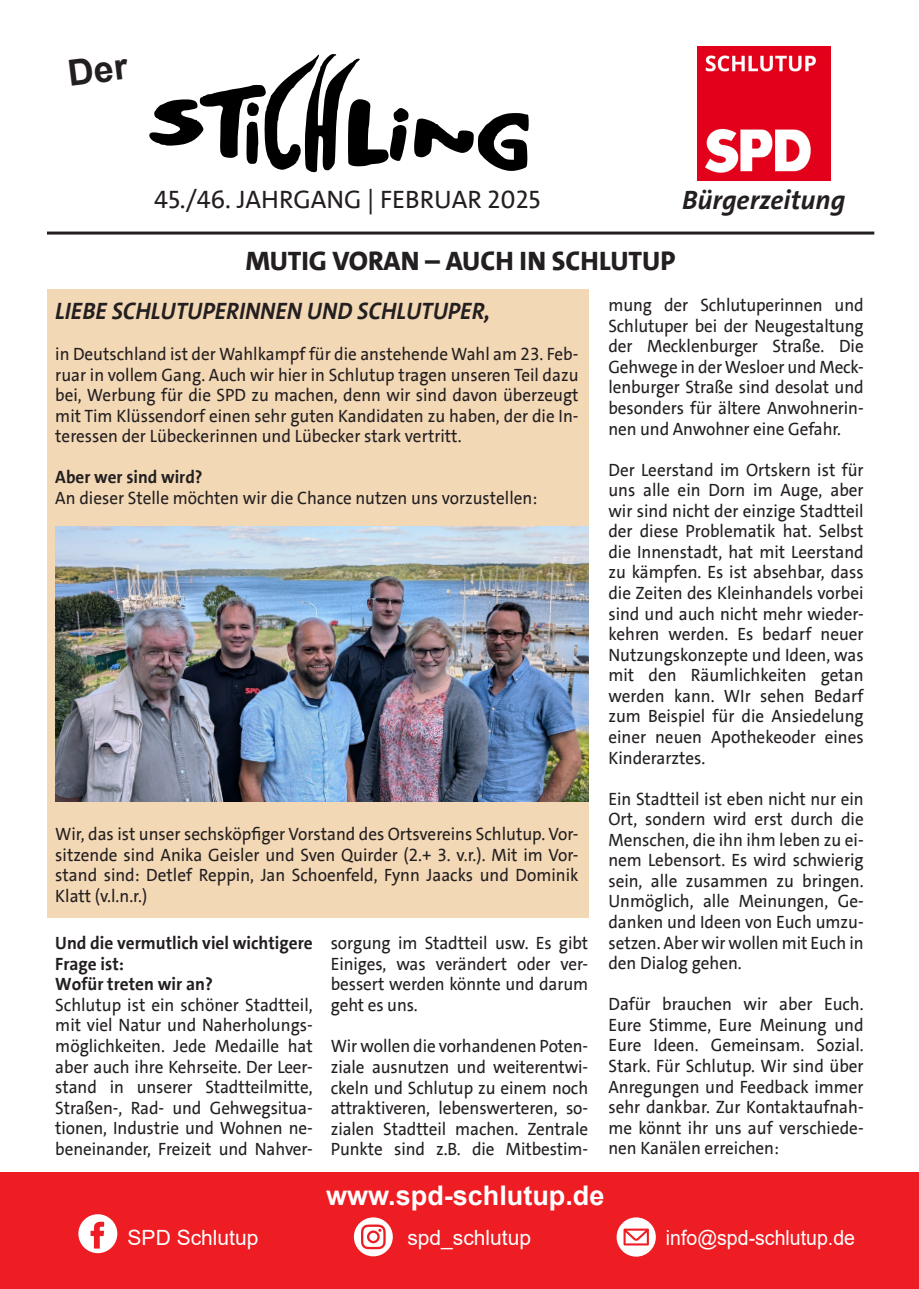
<style>
.page{position:relative;width:919px;height:1289px;background:#fff}
.page>*{position:absolute;margin:0;border:0;box-sizing:border-box;transform-origin:0 0}
.t1{font:800 27px "SPD The Sans";color:#231f20}
.t2{font:700 27px "Arial";color:#fff}
.t3{font:italic 700 27px "SPD The Sans";color:#231f20}
.t4{font:25.5px "SPD The Sans Versal";color:#231f20}
.t5{font:italic 700 24px "SPD The Sans Versal";color:#231f20;scale:.95 1}
.t6{font:21px "Arial";color:#fff}
.t7{font:20.85px "Arial";color:#fff;scale:.94 1}
.t8{font:18px/20.5px "SPD The Sans";color:#231f20;text-align:justify;scale:.95 1}
.t9{font:700 18px/20.5px "SPD The Sans";color:#231f20;scale:.96 1}
.t10{font:700 18px "SPD The Sans";color:#231f20;scale:.95 1}
</style>
<div class="page">
<div style="left:47px;top:289px;width:541px;height:628px;background:#f3d8b6"></div>
<svg style="left:149px;top:54px;width:380px;height:118px"></svg>
<hr style="left:47px;top:231px;width:827px;height:3px;background:#231f20">
<img style="left:697px;top:47px;width:133px;height:133px">
<img style="left:55px;top:526px;width:533px;height:275px">
<div style="left:0;top:1171px;width:918px;height:117px;background:#ee1d23"></div>
<svg style="left:354px;top:1217px;width:39px;height:39px"></svg>
<svg style="left:616px;top:1217px;width:39px;height:39px"></svg>
<svg style="left:78px;top:1214px;width:39px;height:39px"></svg>
<p class="t4" style="left:154px;top:183px;width:388px">45./46. JAHRGANG | FEBRUAR 2025</p>
<p class="t3" style="left:682px;top:183px;width:165px">Bürgerzeitung</p>
<p class="t1" style="left:246px;top:244px;width:431px">MUTIG VORAN – AUCH IN SCHLUTUP</p>
<p class="t5" style="left:55px;top:295px;width:459px">LIEBE SCHLUTUPERINNEN UND SCHLUTUPER,</p>
<p class="t8" style="left:55px;top:344px;width:552px">in Deutschland ist der Wahlkampf für die anstehende Wahl am 23. Feb&shy;ruar in vollem Gang. Auch wir hier in Schlutup tragen unseren Teil dazu bei, Werbung für die SPD zu machen, denn wir sind davon überzeugt mit Tim Klüssendorf einen sehr guten Kandidaten zu haben, der die In&shy;teressen der Lübeckerinnen und Lübecker stark vertritt.</p>
<p class="t10" style="left:55px;top:465px;width:157px">Aber wer sind wird?</p>
<p class="t8" style="left:55px;top:487px;width:509px">An dieser Stelle möchten wir die Chance nutzen uns vorzustellen:</p>
<p class="t8" style="left:55px;top:824px;width:552px">Wir, das ist unser sechsköpfiger Vorstand des Ortsvereins Schlutup. Vor&shy;sitzende sind Anika Geisler und Sven Quirder (2.+ 3. v.r.). Mit im Vor&shy;stand sind: Detlef Reppin, Jan Schoenfeld, Fynn Jaacks und Dominik Klatt (v.l.n.r.)</p>
<p class="t9" style="left:55px;top:933px;width:269px">Und die vermutlich viel wichtigere<br>Frage ist:</p>
<p class="t9" style="left:55px;top:974px;width:165px">Wofür treten wir an?</p>
<p class="t8" style="left:55px;top:994px;width:272px">Schlutup ist ein schöner Stadtteil, mit viel Natur und Naherholungs&shy;möglichkeiten. Jede Medaille hat aber auch ihre Kehrseite. Der Leer&shy;stand in unserer Stadtteilmitte, Straßen-, Rad- und Gehwegsitua&shy;tionen, Industrie und Wohnen ne&shy;beneinander, Freizeit und Nahver-</p>
<p class="t8" style="left:331px;top:933px;width:272px">sorgung im Stadtteil usw. Es gibt Einiges, was verändert oder ver&shy;bessert werden könnte und darum geht es uns.</p>
<p class="t8" style="left:331px;top:1036px;width:272px">Wir wollen die vorhandenen Poten&shy;ziale ausnutzen und weiterentwi&shy;ckeln und Schlutup zu einem noch attraktiveren, lebenswerteren, so&shy;zialen Stadtteil machen. Zentrale Punkte sind z.B. die Mitbestim-</p>
<p class="t8" style="left:608px;top:295px;width:270px">mung der Schlutuperinnen und Schlutuper bei der Neugestaltung der Mecklenburger Straße. Die Gehwege in der Wesloer und Meck&shy;lenburger Straße sind desolat und besonders für ältere Anwohnerin&shy;nen und Anwohner eine Gefahr.</p>
<p class="t8" style="left:608px;top:459px;width:270px">Der Leerstand im Ortskern ist für uns alle ein Dorn im Auge, aber wir sind nicht der einzige Stadtteil der diese Problematik hat. Selbst die Innenstadt, hat mit Leerstand zu kämpfen. Es ist absehbar, dass die Zeiten des Kleinhandels vorbei sind und auch nicht mehr wieder&shy;kehren werden. Es bedarf neuer Nutzungskonzepte und Ideen, was mit den Räumlichkeiten getan werden kann. WIr sehen Bedarf zum Beispiel für die Ansiedelung einer neuen Apothekeoder eines Kinderarztes.</p>
<p class="t8" style="left:608px;top:788px;width:270px">Ein Stadtteil ist eben nicht nur ein Ort, sondern wird erst durch die Menschen, die ihn ihm leben zu ei&shy;nem Lebensort. Es wird schwierig sein, alle zusammen zu bringen.<br>Unmöglich, alle Meinungen, Ge&shy;danken und Ideen von Euch umzu&shy;setzen. Aber wir wollen mit Euch in den Dialog gehen.</p>
<p class="t8" style="left:608px;top:994px;width:270px">Dafür brauchen wir aber Euch.<br>Eure Stimme, Eure Meinung und Eure Ideen. Gemeinsam. Sozial.<br>Stark. Für Schlutup. Wir sind über Anregungen und Feedback immer sehr dankbar. Zur Kontaktaufnah&shy;me könnt ihr uns auf verschiede&shy;nen Kanälen erreichen:</p>
<p class="t2" style="left:326px;top:1176px;width:280px">www.spd-schlutup.de</p>
<p class="t6" style="left:128px;top:1222px;width:132px">SPD Schlutup</p>
<p class="t6" style="left:407px;top:1222px;width:125px">spd_schlutup</p>
<p class="t7" style="left:665px;top:1222px;width:203px">info@spd-schlutup.de</p>
</div>
